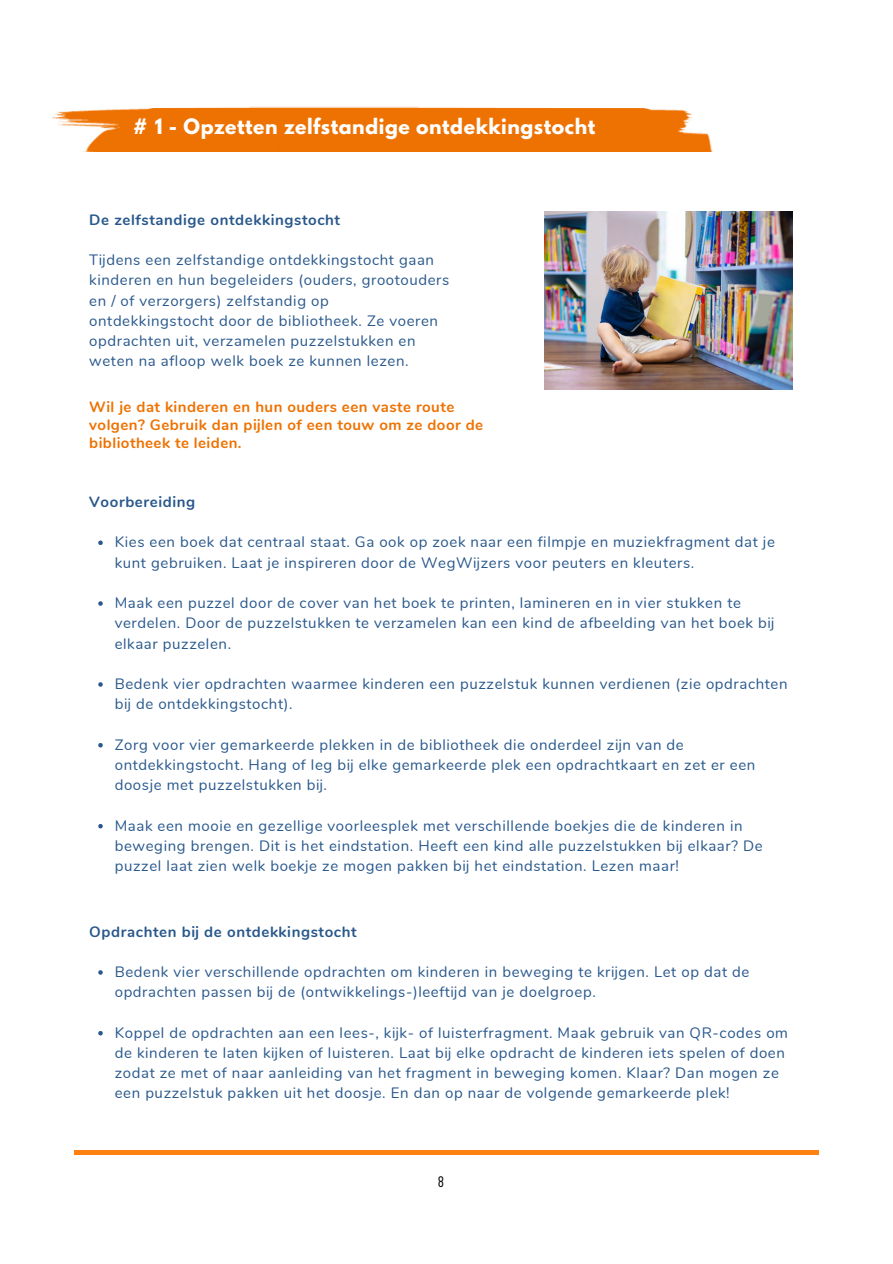
<style>
.page{position:relative;width:893px;height:1264px;background:#fff}
.page>*{position:absolute;margin:0;border:0;box-sizing:border-box;transform-origin:0 0}
.t1{font:700 18.9px "League Spartan";letter-spacing:.03em;color:#fff}
.t2{font:15px/20.2px "Nunito";letter-spacing:.04em;color:#29588c}
.t3{font:700 15px/18px "Nunito";letter-spacing:.03em;color:#ee7202}
.t4{font:700 15px "Nunito";letter-spacing:.04em;color:#29588c}
.t5{font:15px "Barlow Condensed";color:#000}
</style>
<div class="page">
<img style="left:52px;top:106px;width:661px;height:45px">
<div style="left:136px;top:108px;width:523px;height:38px;background:#ee7202"></div>
<img style="left:544px;top:211px;width:248px;height:178px">
<svg style="left:98px;top:540px;width:5px;height:5px"></svg>
<svg style="left:98px;top:601px;width:5px;height:4px"></svg>
<svg style="left:98px;top:682px;width:5px;height:4px"></svg>
<svg style="left:98px;top:743px;width:5px;height:4px"></svg>
<svg style="left:98px;top:824px;width:5px;height:4px"></svg>
<svg style="left:98px;top:970px;width:5px;height:4px"></svg>
<svg style="left:98px;top:1031px;width:5px;height:4px"></svg>
<hr style="left:74px;top:1150px;width:744px;height:3px;background:#ff8210">
<p class="t1" style="left:133px;top:117px;width:464px"># 1 - Opzetten zelfstandige ontdekkingstocht</p>
<p class="t4" style="left:89px;top:209px;width:252px">De zelfstandige ontdekkingstocht</p>
<p class="t2" style="left:89px;top:250px;width:361px">Tijdens een zelfstandige ontdekkingstocht gaan kinderen en hun begeleiders (ouders, grootouders en / of verzorgers) zelfstandig op ontdekkingstocht door de bibliotheek. Ze voeren opdrachten uit, verzamelen puzzelstukken en weten na afloop welk boek ze kunnen lezen.</p>
<p class="t3" style="left:89px;top:398px;width:395px">Wil je dat kinderen en hun ouders een vaste route volgen? Gebruik dan pijlen of een touw om ze door de bibliotheek te leiden.</p>
<p class="t4" style="left:89px;top:491px;width:107px">Voorbereiding</p>
<p class="t2" style="left:115px;top:532px;width:661px">Kies een boek dat centraal staat. Ga ook op zoek naar een filmpje en muziekfragment dat je kunt gebruiken. Laat je inspireren door de WegWijzers voor peuters en kleuters.</p>
<p class="t2" style="left:115px;top:593px;width:656px">Maak een puzzel door de cover van het boek te printen, lamineren en in vier stukken te verdelen. Door de puzzelstukken te verzamelen kan een kind de afbeelding van het boek bij elkaar puzzelen.</p>
<p class="t2" style="left:115px;top:674px;width:674px">Bedenk vier opdrachten waarmee kinderen een puzzelstuk kunnen verdienen (zie opdrachten bij de ontdekkingstocht).</p>
<p class="t2" style="left:115px;top:734px;width:642px">Zorg voor vier gemarkeerde plekken in de bibliotheek die onderdeel zijn van de ontdekkingstocht. Hang of leg bij elke gemarkeerde plek een opdrachtkaart en zet er een doosje met puzzelstukken bij.</p>
<p class="t2" style="left:115px;top:815px;width:649px">Maak een mooie en gezellige voorleesplek met verschillende boekjes die de kinderen in beweging brengen. Dit is het eindstation. Heeft een kind alle puzzelstukken bij elkaar? De puzzel laat zien welk boekje ze mogen pakken bij het eindstation. Lezen maar!</p>
<p class="t4" style="left:89px;top:921px;width:269px">Opdrachten bij de ontdekkingstocht</p>
<p class="t2" style="left:115px;top:961px;width:636px">Bedenk vier verschillende opdrachten om kinderen in beweging te krijgen. Let op dat de opdrachten passen bij de (ontwikkelings-)leeftijd van je doelgroep.</p>
<p class="t2" style="left:115px;top:1022px;width:674px">Koppel de opdrachten aan een lees-, kijk- of luisterfragment. Maak gebruik van QR-codes om de kinderen te laten kijken of luisteren. Laat bij elke opdracht de kinderen iets spelen of doen zodat ze met of naar aanleiding van het fragment in beweging komen. Klaar? Dan mogen ze een puzzelstuk pakken uit het doosje. En dan op naar de volgende gemarkeerde plek!</p>
<p class="t5" style="left:438px;top:1172px;width:8px">8</p>
</div>
